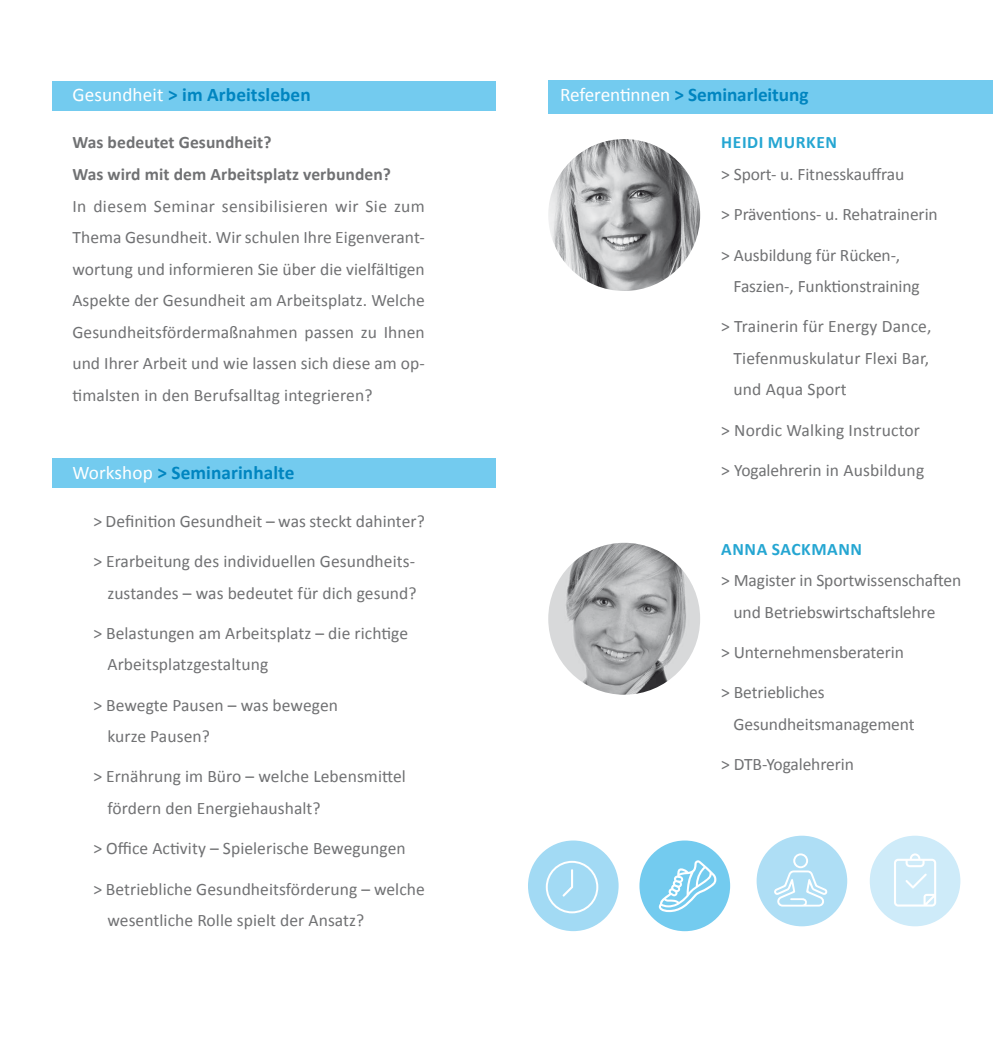
<style>
.page{position:relative;width:993px;height:1043px;background:#fff}
.page>*{position:absolute;margin:0;border:0;box-sizing:border-box;transform-origin:0 0}
.t1{font:700 19.25px "Calibri";letter-spacing:.005em;color:#0085c0}
.t2{font:17.5px/31.5px "Calibri";letter-spacing:.005em;color:#707173}
.t3{font:700 17.5px/31.5px "Calibri";letter-spacing:.005em;color:#707173}
.t4{font:700 17.5px "Calibri";letter-spacing:.035em;color:#25a6d2}
.s1{font-weight:400;color:#fff}
</style>
<div class="page">
<div style="left:52px;top:458px;width:443px;height:29px;background:#73cbef"></div>
<div style="left:548px;top:81px;width:444px;height:33px;background:#73cbef"></div>
<img style="left:548px;top:139px;width:152px;height:152px;border-radius:76px">
<img style="left:548px;top:542px;width:152px;height:152px;border-radius:76px">
<div style="left:52px;top:81px;width:443px;height:29px;background:#73cbef"></div>
<div style="left:528px;top:840px;width:90px;height:90px;background:#a2daf4;border-radius:50%"></div>
<div style="left:869px;top:835px;width:91px;height:91px;background:#ceebf9;border-radius:50%"></div>
<div style="left:756px;top:835px;width:91px;height:91px;background:#aedef5;border-radius:50%"></div>
<div style="left:639px;top:840px;width:91px;height:91px;background:#73cbef;border-radius:50%"></div>
<svg style="left:774px;top:853px;width:53px;height:53px"></svg>
<svg style="left:545px;top:860px;width:53px;height:53px"></svg>
<svg style="left:658px;top:860px;width:58px;height:51px"></svg>
<svg style="left:894px;top:853px;width:42px;height:53px"></svg>
<p class="t1" style="left:72px;top:83px;width:240px"><span class="s1">Gesundheit</span> &gt; im Arbeitsleben</p>
<p class="t3" style="left:72px;top:126px;width:320px">Was bedeutet Gesundheit?<br>Was wird mit dem Arbeitsplatz verbunden?</p>
<p class="t2" style="left:72px;top:189px;width:354px;text-align:justify">In diesem Seminar sensibilisieren wir Sie zum Thema Gesundheit. Wir schulen Ihre Eigenverant&shy;wortung und informieren Sie über die vielfältigen Aspekte der Gesundheit am Arbeitsplatz. Welche Gesundheitsfördermaßnahmen passen zu Ihnen und Ihrer Arbeit und wie lassen sich diese am op&shy;timalsten in den Berufsalltag integrieren?</p>
<p class="t1" style="left:72px;top:461px;width:223px"><span class="s1">Workshop</span> &gt; Seminarinhalte</p>
<p class="t2" style="left:93px;top:504px;width:333px">&gt; Definition Gesundheit – was steckt dahinter?</p>
<p class="t2" style="left:93px;top:544px;width:324px;text-align:right">&gt; Erarbeitung des individuellen Gesundheits&shy;zustandes – was bedeutet für dich gesund?</p>
<p class="t2" style="left:107px;top:616px;width:302px;text-indent:-14px">&gt; Belastungen am Arbeitsplatz – die richtige<br>Arbeitsplatzgestaltung</p>
<p class="t2" style="left:107px;top:688px;width:232px;text-indent:-14px">&gt; Bewegte Pausen – was bewegen kurze Pausen?</p>
<p class="t2" style="left:107px;top:759px;width:300px;text-indent:-14px">&gt; Ernährung im Büro – welche Lebensmittel fördern den Energiehaushalt?</p>
<p class="t2" style="left:93px;top:831px;width:314px">&gt; Office Activity – Spielerische Bewegungen</p>
<p class="t2" style="left:107px;top:871px;width:319px;text-indent:-14px">&gt; Betriebliche Gesundheitsförderung – welche wesentliche Rolle spielt der Ansatz?</p>
<p class="t1" style="left:560px;top:83px;width:250px"><span class="s1">Referentinnen</span> &gt; Seminarleitung</p>
<p class="t4" style="left:721px;top:132px;width:117px">HEIDI MURKEN</p>
<p class="t2" style="left:721px;top:157px;width:185px">&gt; Sport- u. Fitnesskauffrau</p>
<p class="t2" style="left:721px;top:198px;width:218px">&gt; Präventions- u. Rehatrainerin</p>
<p class="t2" style="left:733px;top:238px;width:188px;text-indent:-12px">&gt; Ausbildung für Rücken-,<br>Faszien-, Funktionstraining</p>
<p class="t2" style="left:733px;top:310px;width:199px;text-indent:-12px">&gt; Trainerin für Energy Dance,<br>Tiefenmuskulatur Flexi Bar, und Aqua Sport</p>
<p class="t2" style="left:721px;top:413px;width:200px">&gt; Nordic Walking Instructor</p>
<p class="t2" style="left:721px;top:453px;width:204px">&gt; Yogalehrerin in Ausbildung</p>
<p class="t4" style="left:721px;top:538px;width:142px">ANNA SACKMANN</p>
<p class="t2" style="left:733px;top:563px;width:229px;text-indent:-12px">&gt; Magister in Sportwissenschaften und Betriebswirtschaftslehre</p>
<p class="t2" style="left:721px;top:635px;width:184px">&gt; Unternehmensberaterin</p>
<p class="t2" style="left:733px;top:675px;width:182px;text-indent:-12px">&gt; Betriebliches<br>Gesundheitsmanagement</p>
<p class="t2" style="left:721px;top:747px;width:134px">&gt; DTB-Yogalehrerin</p>
</div>
